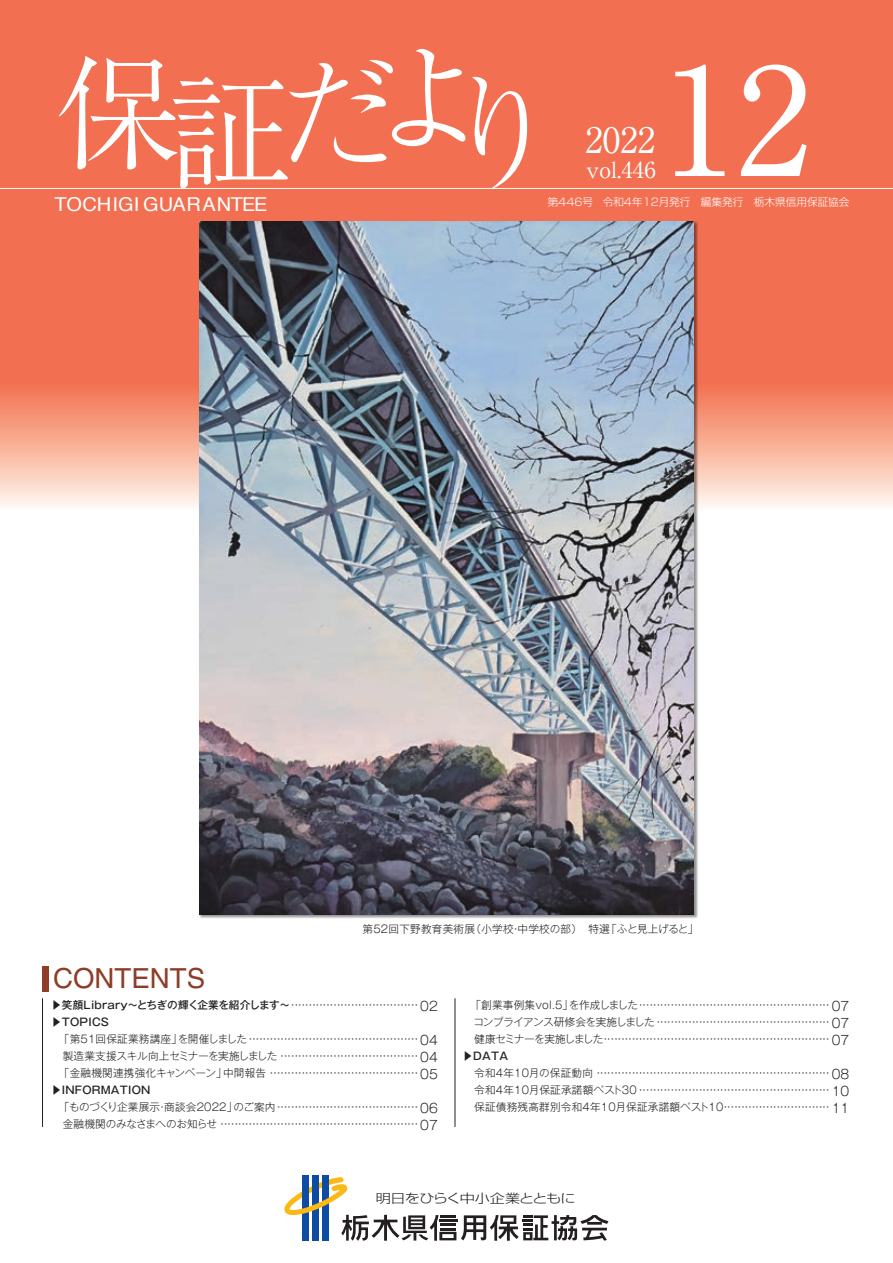
<style>
.page{position:relative;width:893px;height:1263px;background:#fff}
.page>*{position:absolute;margin:0;border:0;box-sizing:border-box;transform-origin:0 0}
.t1{font:148.8px "Ryumin Pr 6";color:#fff}
.t2{font:300 124.8px "Ryumin Pr 6";color:#fff}
.t3{font:34.95px "Ryumin Pr 6";color:#fff}
.t4{font:27.6px "Helvetica LT Std";color:#8d3d28}
.t5{font:22.05px "Ryumin Pr 6";color:#fff;scale:1.04 1}
.t6{font:19.2px "Helvetica";color:#fff;scale:1.05 1}
.t7{font:300 12.75px/17px "Gothic MB101 Pr 6";color:#231f20;text-align:justify}
.t8{font:300 12.45px "Shin Go Pr 6 N";letter-spacing:-.055em;color:#231f20;scale:1.21 1}
.t9{font:300 10.65px/17px "Gothic MB101 Pr 6";letter-spacing:.01em;color:#231f20;text-align:center}
.t10{font:300 10.65px "Shin Go Pr 6 N";color:#fff}
.t11{font:500 10.65px "Gothic MB101 Pr 6";letter-spacing:.02em;color:#231f20}
.s1{font-weight:500}
</style>
<div class="page">
<svg style="left:0;top:0;width:893px;height:506px;background:#f3795c"></svg>
<hr style="left:42px;top:998px;width:1px;height:129px;background:#231f20">
<hr style="left:455px;top:998px;width:1px;height:129px;background:#231f20">
<div style="left:43px;top:966px;width:6px;height:25px;background:#8d3d28"></div>
<hr style="left:0;top:188px;width:893px;height:1px;background:#fff">
<div style="left:302px;top:1175px;width:7px;height:66px;background:#0d4da1"></div>
<div style="left:312px;top:1175px;width:7px;height:66px;background:#0d4da1"></div>
<div style="left:322px;top:1175px;width:6px;height:66px;background:#0d4da1"></div>
<svg style="left:284px;top:1177px;width:324px;height:64px"></svg>
<img style="left:198px;top:219px;width:502px;height:700px">
<img style="left:200px;top:221px;width:493px;height:693px">
<h2 class="t2" style="left:167px;top:26px;width:398px">証だより</h2>
<h2 class="t2" style="left:55px;top:16px;width:126px">保</h2>
<h1 class="t1" style="left:663px;top:3px;width:150px">12</h1>
<p class="t10" style="left:754px;top:193px;width:97px">栃木県信用保証協会</p>
<h3 class="t3" style="left:585px;top:113px;width:71px">2022</h3>
<h3 class="t5" style="left:586px;top:152px;width:68px">vol.446</h3>
<h3 class="t6" style="left:55px;top:189px;width:204px">TOCHIGI GUARANTEE</h3>
<p class="t10" style="left:548px;top:193px;width:197px">第446号 令和4年12月発行　編集発行</p>
<p class="t9" style="left:363px;top:920px;width:337px">第52回下野教育美術展（小学校・中学校の部）　特選「ふと見上げると」</p>
<h3 class="t4" style="left:53px;top:963px;width:154px">CONTENTS</h3>
<p class="t9" style="left:51px;top:995px;width:372px;text-align:left"><span class="s1">▶笑顔Library～とちぎの輝く企業を紹介します～</span>・・・・・・・・・・・・・・・・・・・・・・・・・・・・・・・・・・・・<span class="s1">▶TOPICS</span></p>
<p class="t9" style="left:59px;top:1029px;width:364px">「第5 1 回保証業務講座」を開催しました・・・・・・・・・・・・・・・・・・・・・・・・・・・・・・・・・・・・・・・・・・・・・・・・製造業支援スキル向上セミナーを実施しました・・・・・・・・・・・・・・・・・・・・・・・・・・・・・・・・・・・・・・・「金融機関連携強化キャンペーン」中間報告・・・・・・・・・・・・・・・・・・・・・・・・・・・・・・・・・・・・・・・・・・</p>
<p class="t11" style="left:51px;top:1081px;width:101px">▶INFORMATION</p>
<p class="t9" style="left:59px;top:1097px;width:364px">「ものづくり企業展示・商談会2022」のご案内・・・・・・・・・・・・・・・・・・・・・・・・・・・・・・・・・・・・・・・・金融機関のみなさまへのお知らせ・・・・・・・・・・・・・・・・・・・・・・・・・・・・・・・・・・・・・・・・・・・・・・・・・・・・・・・・</p>
<p class="t7" style="left:420px;top:996px;width:19px">02</p>
<p class="t7" style="left:420px;top:1030px;width:19px">04<br>04<br>05</p>
<p class="t7" style="left:420px;top:1098px;width:19px">06<br>07</p>
<p class="t9" style="left:470px;top:995px;width:364px;text-align:justify">「創業事例集vol.5」を作成しました・・・・・・・・・・・・・・・・・・・・・・・・・・・・・・・・・・・・・・・・・・・・・・・・・・・・・・コンプライアンス研修会を実施しました・・・・・・・・・・・・・・・・・・・・・・・・・・・・・・・・・・・・・・・・・・・・・・・・・健康セミナーを実施しました・・・・・・・・・・・・・・・・・・・・・・・・・・・・・・・・・・・・・・・・・・・・・・・・・・・・・・・・・・・・・・・・</p>
<p class="t11" style="left:462px;top:1047px;width:47px">▶DATA</p>
<p class="t9" style="left:474px;top:1063px;width:360px;text-align:justify">令和4年 1 0月の保証動向・・・・・・・・・・・・・・・・・・・・・・・・・・・・・・・・・・・・・・・・・・・・・・・・・・・・・・・・・・・・・・・・・・令和4年 1 0月保証承諾額ベスト30 ・・・・・・・・・・・・・・・・・・・・・・・・・・・・・・・・・・・・・・・・・・・・・・・・・・・・・・保証債務残高群別令和4年 1 0月保証承諾額ベスト 1 0・・・・・・・・・・・・・・・・・・・・・・・・・・・・・・</p>
<p class="t7" style="left:832px;top:996px;width:19px">07<br>07<br>07</p>
<p class="t7" style="left:832px;top:1064px;width:19px">08<br>10<br>11</p>
<p class="t8" style="left:376px;top:1188px;width:167px">明日をひらく中小企業とともに</p>
</div>
